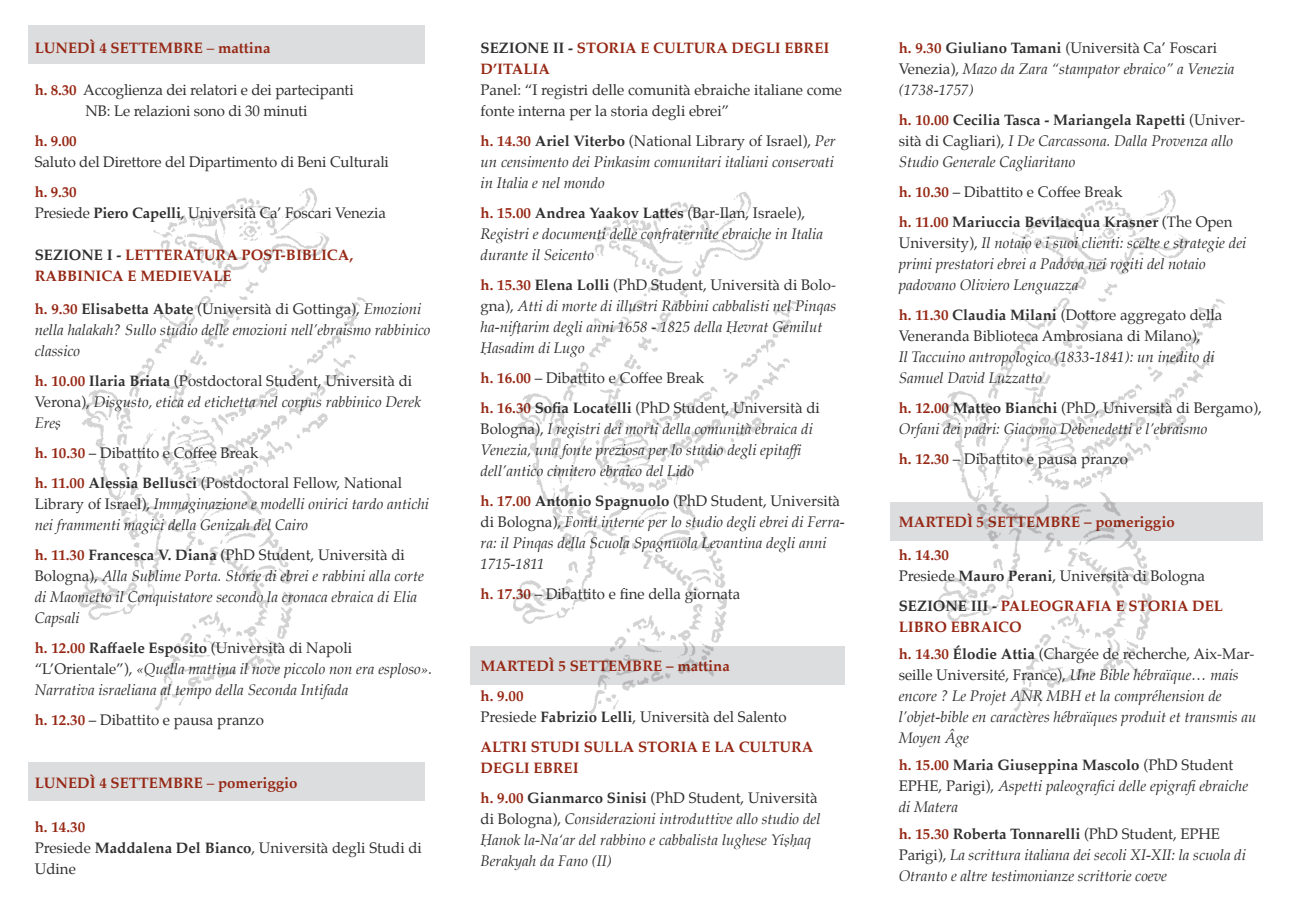
<style>
.page{position:relative;width:1289px;height:919px;background:#fff}
.page>*{position:absolute;margin:0;border:0;box-sizing:border-box;transform-origin:0 0}
.t1{font:italic 15px/21px "Palatino";color:#312f30}
.t2{font:15px/21px "Palatino";color:#312f30}
.t3{font:700 15px/21px "Palatino";color:#962815}
.s1{font-weight:400}
.s2{font-weight:700;color:#962815}
.s3{font-weight:700}
.s4{color:#312f30}
.s5{font-weight:700;font-style:normal;color:#962815}
.s6{font-weight:700;font-style:normal}
.s7{font-style:normal}
</style>
<div class="page">
<div style="left:470px;top:646px;width:374px;height:39px;background:#dcdddf"></div>
<div style="left:28px;top:762px;width:396px;height:38px;background:#dcdddf"></div>
<div style="left:28px;top:26px;width:396px;height:38px;background:#dcdddf"></div>
<img style="left:890px;top:189px;width:373px;height:523px">
<img style="left:513px;top:192px;width:288px;height:523px">
<img style="left:79px;top:188px;width:346px;height:584px">
<p class="t3" style="left:35px;top:37px;width:237px">LUNEDÌ 4 SETTEMBRE <span class="s1">–</span> mattina</p>
<p class="t2" style="left:35px;top:79px;width:320px"><span class="s2">h. 8.30</span> Accoglienza dei relatori e dei partecipanti</p>
<p class="t2" style="left:85px;top:100px;width:223px">NB: Le relazioni sono di 30 minuti</p>
<p class="t3" style="left:35px;top:130px;width:44px">h. 9.00</p>
<p class="t2" style="left:35px;top:151px;width:356px">Saluto del Direttore del Dipartimento di Beni Culturali</p>
<p class="t3" style="left:35px;top:181px;width:44px">h. 9.30</p>
<p class="t2" style="left:35px;top:202px;width:353px">Presiede <span class="s3">Piero Capelli</span>, Università Ca’ Foscari Venezia</p>
<p class="t3" style="left:35px;top:244px;width:320px"><span class="s4">SEZIONE I -</span> LETTERATURA POST-BIBLICA,</p>
<p class="t3" style="left:35px;top:265px;width:198px">RABBINICA E MEDIEVALE</p>
<p class="t1" style="left:35px;top:298px;width:397px"><span class="s5">h. 9.30</span> <span class="s6">Elisabetta Abate</span> <span class="s7">(Università di Gottinga),</span> Emozioni nella halakah? Sullo studio delle emozioni nell’ebraismo rabbinico classico</p>
<p class="t2" style="left:35px;top:370px;width:379px"><span class="s2">h. 10.00</span> <span class="s3">Ilaria Briata</span> (Postdoctoral Student, Università di</p>
<p class="t1" style="left:35px;top:391px;width:388px"><span class="s7">Verona),</span> Disgusto, etica ed etichetta nel corpus rabbinico Derek<br>Ereṣ</p>
<p class="t2" style="left:35px;top:442px;width:225px"><span class="s2">h. 10.30</span> – Dibattito e Coffee Break</p>
<p class="t1" style="left:35px;top:472px;width:396px"><span class="s5">h. 11.00</span> <span class="s6">Alessia Bellusci</span> <span class="s7">(Postdoctoral Fellow, National<br>Library of Israel),</span> Immaginazione e modelli onirici tardo antichi nei frammenti magici della Genizah del Cairo</p>
<p class="t1" style="left:35px;top:544px;width:390px"><span class="s5">h. 11.30</span> <span class="s6">Francesca V. Diana</span> <span class="s7">(PhD Student, Università di Bologna),</span> Alla Sublime Porta. Storie di ebrei e rabbini alla corte di Maometto il Conquistatore secondo la cronaca ebraica di Elia Capsali</p>
<p class="t2" style="left:35px;top:637px;width:319px"><span class="s2">h. 12.00</span> <span class="s3">Raffaele Esposito</span> (Università di Napoli</p>
<p class="t1" style="left:35px;top:658px;width:399px"><span class="s7">“L’Orientale”),</span> «Quella mattina il nove piccolo non era esploso».<br>Narrativa israeliana al tempo della Seconda Intifada</p>
<p class="t2" style="left:35px;top:709px;width:231px"><span class="s2">h. 12.30</span> – Dibattito e pausa pranzo</p>
<p class="t3" style="left:35px;top:772px;width:264px">LUNEDÌ 4 SETTEMBRE <span class="s1">–</span> pomeriggio</p>
<p class="t3" style="left:35px;top:815px;width:52px">h. 14.30</p>
<p class="t2" style="left:35px;top:837px;width:389px">Presiede <span class="s3">Maddalena Del Bianco</span>, Università degli Studi di<br>Udine</p>
<p class="t3" style="left:480px;top:37px;width:350px"><span class="s4">SEZIONE II -</span> STORIA E CULTURA DEGLI EBREI<br>D’ITALIA</p>
<p class="t2" style="left:480px;top:79px;width:363px">Panel: “I registri delle comunità ebraiche italiane come fonte interna per la storia degli ebrei”</p>
<p class="t1" style="left:480px;top:130px;width:357px;text-align:justify"><span class="s5">h. 14.30</span> <span class="s6">Ariel Viterbo</span> <span class="s7">(National Library of Israel),</span> Per un censimento dei Pinkasim comunitari italiani conservati in Italia e nel mondo</p>
<p class="t1" style="left:480px;top:202px;width:344px"><span class="s5">h. 15.00</span> <span class="s6">Andrea Yaakov Lattes</span> <span class="s7">(Bar-Ilan, Israele),<br></span>Registri e documenti delle confraternite ebraiche in Italia durante il Seicento</p>
<p class="t1" style="left:480px;top:274px;width:357px"><span class="s5">h. 15.30</span> <span class="s6">Elena Lolli</span> <span class="s7">(PhD Student, Università di Bolo&shy;gna),</span> Atti di morte di illustri Rabbini cabbalisti nel Pinqas ha-nifṭarim degli anni 1658 - 1825 della Ḥevrat Gemilut Ḥasadim di Lugo</p>
<p class="t2" style="left:480px;top:367px;width:225px"><span class="s2">h. 16.00</span> – Dibattito e Coffee Break</p>
<p class="t1" style="left:480px;top:397px;width:341px"><span class="s5">h. 16.30</span> <span class="s6">Sofia Locatelli</span> <span class="s7">(PhD Student, Università di<br>Bologna),</span> I registri dei morti della comunità ebraica di</p>
<p class="t1" style="left:480px;top:439px;width:324px">Venezia, una fonte preziosa per lo studio degli epitaffi dell’antico cimitero ebraico del Lido</p>
<p class="t1" style="left:480px;top:490px;width:366px"><span class="s5">h. 17.00</span> <span class="s6">Antonio Spagnuolo</span> <span class="s7">(PhD Student, Università di Bologna),</span> Fonti interne per lo studio degli ebrei di Ferra&shy;ra: il Pinqas della Scuola Spagnuola Levantina degli anni 1715-1811</p>
<p class="t2" style="left:480px;top:583px;width:261px"><span class="s2">h. 17.30</span> – Dibattito e fine della giornata</p>
<p class="t3" style="left:480px;top:655px;width:251px">MARTEDÌ 5 SETTEMBRE – mattina</p>
<p class="t3" style="left:480px;top:685px;width:44px">h. 9.00</p>
<p class="t2" style="left:480px;top:706px;width:307px">Presiede <span class="s3">Fabrizio Lelli</span>, Università del Salento</p>
<p class="t3" style="left:480px;top:736px;width:334px">ALTRI STUDI SULLA STORIA E LA CULTURA<br>DEGLI EBREI</p>
<p class="t1" style="left:480px;top:787px;width:341px"><span class="s5">h. 9.00</span> <span class="s6">Gianmarco Sinisi</span> <span class="s7">(PhD Student, Università di Bologna),</span> Considerazioni introduttive allo studio del Ḥanok la-Na‘ar del rabbino e cabbalista lughese Yiṣḥaq Berakyah da Fano (II)</p>
<p class="t2" style="left:898px;top:37px;width:320px"><span class="s2">h. 9.30</span> <span class="s3">Giuliano Tamani</span> (Università Ca’ Foscari</p>
<p class="t1" style="left:898px;top:58px;width:337px"><span class="s7">Venezia),</span> Mazo da Zara “stampator ebraico” a Venezia (1738-1757)</p>
<p class="t1" style="left:898px;top:109px;width:348px"><span class="s5">h. 10.00</span> <span class="s6">Cecilia Tasca - Mariangela Rapetti</span> <span class="s7">(Univer&shy;sità di Cagliari),</span> I De Carcassona. Dalla Provenza allo<br>Studio Generale Cagliaritano</p>
<p class="t2" style="left:898px;top:181px;width:225px"><span class="s2">h. 10.30</span> – Dibattito e Coffee Break</p>
<p class="t1" style="left:898px;top:211px;width:349px"><span class="s5">h. 11.00</span> <span class="s6">Mariuccia Bevilacqua Krasner</span> <span class="s7">(The Open<br>University),</span> Il notaio e i suoi clienti: scelte e strategie dei primi prestatori ebrei a Padova nei rogiti del notaio</p>
<p class="t1" style="left:898px;top:274px;width:181px">padovano Oliviero Lenguazza</p>
<p class="t2" style="left:898px;top:304px;width:325px"><span class="s2">h. 11.30</span> <span class="s3">Claudia Milani</span> (Dottore aggregato della</p>
<p class="t2" style="left:898px;top:325px;width:303px">Veneranda Biblioteca Ambrosiana di Milano),</p>
<p class="t1" style="left:898px;top:346px;width:317px">Il Taccuino antropologico (1833-1841): un inedito di</p>
<p class="t1" style="left:898px;top:367px;width:145px">Samuel David Luzzatto</p>
<p class="t1" style="left:898px;top:397px;width:364px"><span class="s5">h. 12.00</span> <span class="s6">Matteo Bianchi</span> <span class="s7">(PhD, Università di Bergamo),<br></span>Orfani dei padri: Giacomo Debenedetti e l’ebraismo</p>
<p class="t2" style="left:898px;top:448px;width:231px"><span class="s2">h. 12.30</span> – Dibattito e pausa pranzo</p>
<p class="t3" style="left:898px;top:511px;width:277px">MARTEDÌ 5 SETTEMBRE – pomeriggio</p>
<p class="t3" style="left:898px;top:544px;width:52px">h. 14.30</p>
<p class="t2" style="left:898px;top:565px;width:308px">Presiede <span class="s3">Mauro Perani</span>, Università di Bologna</p>
<p class="t3" style="left:898px;top:595px;width:326px"><span class="s4">SEZIONE III -</span> PALEOGRAFIA E STORIA DEL<br>LIBRO EBRAICO</p>
<p class="t1" style="left:898px;top:643px;width:359px"><span class="s5">h. 14.30</span> <span class="s6">Élodie Attia</span> <span class="s7">(Chargée de recherche, Aix-Mar&shy;seille Université, France),</span> Une Bible hébraïque… mais encore ? Le Projet ANR MBH et la compréhension de l’objet-bible en caractères hébraïques produit et transmis au Moyen Âge</p>
<p class="t1" style="left:898px;top:754px;width:351px"><span class="s5">h. 15.00</span> <span class="s6">Maria Giuseppina Mascolo</span> <span class="s7">(PhD Student<br>EPHE, Parigi),</span> Aspetti paleografici delle epigrafi ebraiche di Matera</p>
<p class="t1" style="left:898px;top:823px;width:349px"><span class="s5">h. 15.30</span> <span class="s6">Roberta Tonnarelli</span> <span class="s7">(PhD Student, EPHE<br>Parigi),</span> La scrittura italiana dei secoli XI-XII: la scuola di<br>Otranto e altre testimonianze scrittorie coeve</p>
</div>
